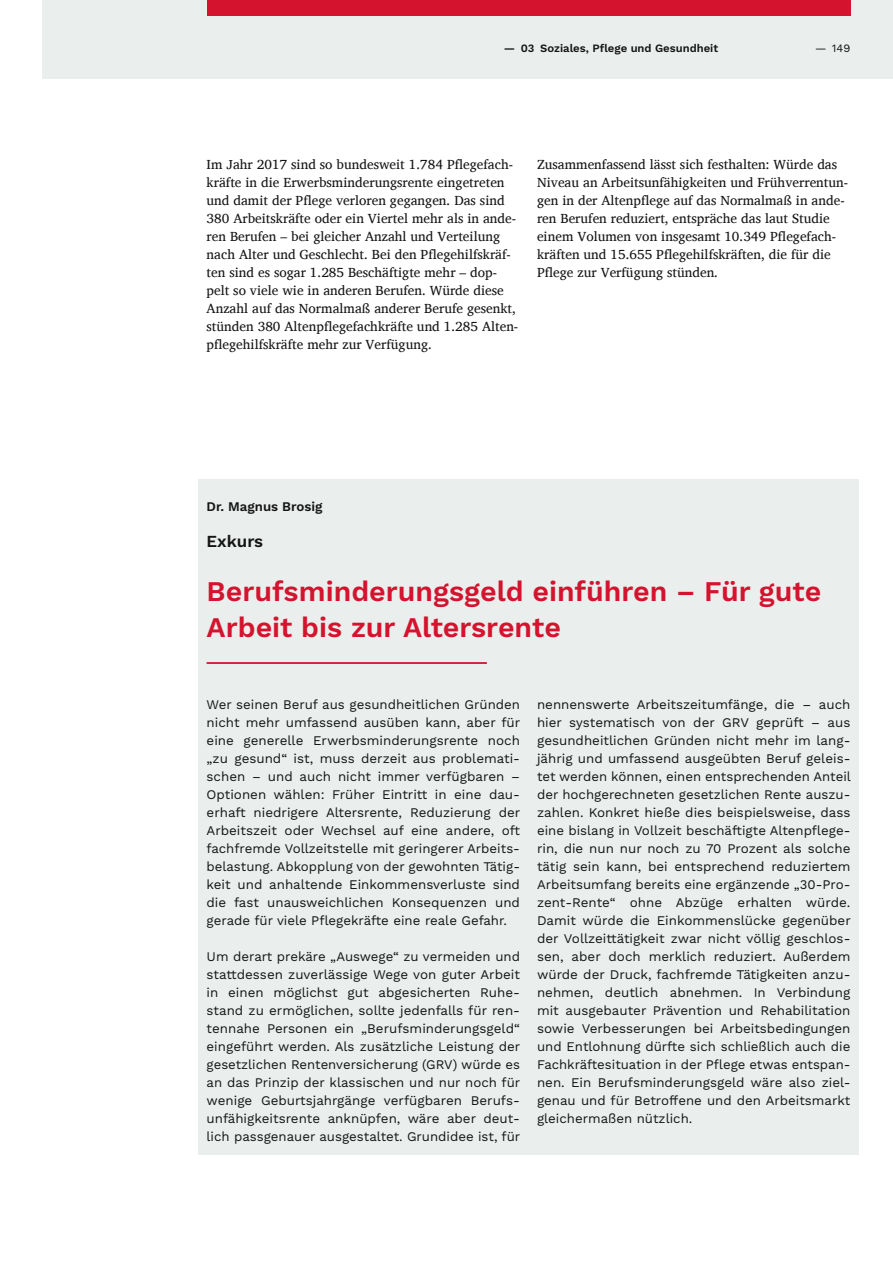
<style>
.page{position:relative;width:893px;height:1263px;background:#fff}
.page>*{position:absolute;margin:0;border:0;box-sizing:border-box;transform-origin:0 0}
._07_Headline_Infobox{font:600 28.5px/36px "Work Sans";color:#d4142e}
.Headline_Absatz_Work{font:600 16.8px "Work Sans";color:#141415}
.Fließtext_Charis_9pt{font:13.5px/18px "Charis SIL";color:#141415}
.Textkasten_2-spaltig{font:13.2px/18px "Work Sans";color:#141415;text-align:justify}
.Headline_Autorenname{font:600 13.2px "Work Sans";color:#141415}
.t1{font:600 11.25px "Work Sans";color:#141415}
.t2{font:11.25px "Work Sans";color:#141415}
</style>
<div class="page">
<div style="left:43px;top:0;width:850px;height:79px;background:#eaeeed"></div>
<div style="left:207px;top:0;width:643px;height:16px;background:#d4142e"></div>
<div style="left:198px;top:479px;width:661px;height:675px;background:#eaeeed"></div>
<hr style="left:207px;top:662px;width:280px;height:2px;background:#d4142e">
<p class="t1" style="left:504px;top:41px;width:216px">— 03 Soziales, Pflege und Gesundheit</p>
<p class="t2" style="left:815px;top:41px;width:37px">— 149</p>
<p class="Fließtext_Charis_9pt" style="left:207px;top:155px;width:313px">Im Jahr 2017 sind so bundesweit 1.784 Pflegefach&shy;kräfte in die Erwerbsminderungsrente eingetreten und damit der Pflege verloren gegangen. Das sind 380 Arbeitskräfte oder ein Viertel mehr als in ande&shy;ren Berufen – bei gleicher Anzahl und Verteilung nach Alter und Geschlecht. Bei den Pflegehilfskräf&shy;ten sind es sogar 1.285 Beschäftigte mehr – dop&shy;pelt so viele wie in anderen Berufen. Würde diese Anzahl auf das Normalmaß anderer Berufe gesenkt, stünden 380 Altenpflegefachkräfte und 1.285 Alten&shy;pflegehilfskräfte mehr zur Verfügung.</p>
<p class="Fließtext_Charis_9pt" style="left:537px;top:155px;width:313px">Zusammenfassend lässt sich festhalten: Würde das Niveau an Arbeitsunfähigkeiten und Frühverrentun&shy;gen in der Altenpflege auf das Normalmaß in ande&shy;ren Berufen reduziert, entspräche das laut Studie einem Volumen von insgesamt 10.349 Pflegefach&shy;kräften und 15.655 Pflegehilfskräften, die für die Pflege zur Verfügung stünden.</p>
<p class="Headline_Autorenname" style="left:207px;top:498px;width:118px">Dr. Magnus Brosig</p>
<p class="Headline_Absatz_Work" style="left:207px;top:531px;width:58px">Exkurs</p>
<p class="_07_Headline_Infobox" style="left:207px;top:574px;width:616px">Berufsminderungsgeld einführen – Für gute<br>Arbeit bis zur Altersrente</p>
<p class="Textkasten_2-spaltig" style="left:207px;top:696px;width:315px">Wer seinen Beruf aus gesundheitlichen Gründen nicht mehr umfassend ausüben kann, aber für eine generelle Erwerbsminderungsrente noch „zu gesund“ ist, muss derzeit aus problemati&shy;schen – und auch nicht immer verfügbaren – Optionen wählen: Früher Eintritt in eine dau&shy;erhaft niedrigere Altersrente, Reduzierung der Arbeitszeit oder Wechsel auf eine andere, oft fachfremde Vollzeitstelle mit geringerer Arbeits&shy;belastung. Abkopplung von der gewohnten Tätig&shy;keit und anhaltende Einkommensverluste sind die fast unausweichlichen Konsequenzen und gerade für viele Pflegekräfte eine reale Gefahr.</p>
<p class="Textkasten_2-spaltig" style="left:207px;top:948px;width:315px">Um derart prekäre „Auswege“ zu vermeiden und stattdessen zuverlässige Wege von guter Arbeit in einen möglichst gut abgesicherten Ruhe&shy;stand zu ermöglichen, sollte jedenfalls für ren&shy;tennahe Personen ein „Berufsminderungsgeld“ eingeführt werden. Als zusätzliche Leistung der gesetzlichen Rentenversicherung (GRV) würde es an das Prinzip der klassischen und nur noch für wenige Geburtsjahrgänge verfügbaren Berufs&shy;unfähigkeitsrente anknüpfen, wäre aber deut&shy;lich passgenauer ausgestaltet. Grundidee ist, für</p>
<p class="Textkasten_2-spaltig" style="left:537px;top:696px;width:315px">nennenswerte Arbeitszeitumfänge, die – auch hier systematisch von der GRV geprüft – aus gesundheitlichen Gründen nicht mehr im lang&shy;jährig und umfassend ausgeübten Beruf geleis&shy;tet werden können, einen entsprechenden Anteil der hochgerechneten gesetzlichen Rente auszu&shy;zahlen. Konkret hieße dies beispielsweise, dass eine bislang in Vollzeit beschäftigte Altenpflege&shy;rin, die nun nur noch zu 70 Prozent als solche tätig sein kann, bei entsprechend reduziertem Arbeitsumfang bereits eine ergänzende „30-Pro&shy;zent-Rente“ ohne Abzüge erhalten würde.<br>Damit würde die Einkommenslücke gegenüber der Vollzeittätigkeit zwar nicht völlig geschlos&shy;sen, aber doch merklich reduziert. Außerdem würde der Druck, fachfremde Tätigkeiten anzu&shy;nehmen, deutlich abnehmen. In Verbindung mit ausgebauter Prävention und Rehabilitation sowie Verbesserungen bei Arbeitsbedingungen und Entlohnung dürfte sich schließlich auch die Fachkräftesituation in der Pflege etwas entspan&shy;nen. Ein Berufsminderungsgeld wäre also ziel&shy;genau und für Betroffene und den Arbeitsmarkt gleichermaßen nützlich.</p>
</div>
